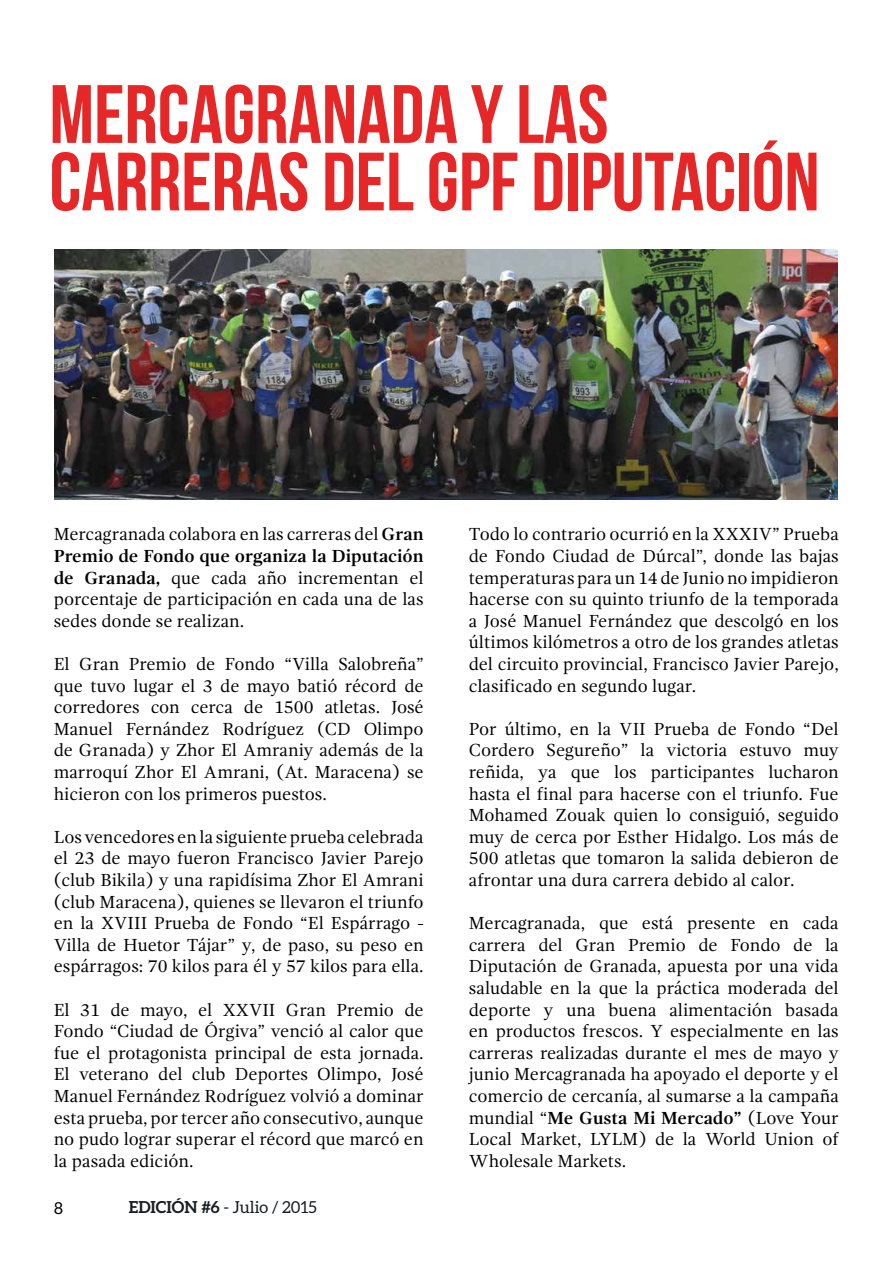
<style>
.page{position:relative;width:893px;height:1263px;background:#fff}
.page>*{position:absolute;margin:0;border:0;box-sizing:border-box;transform-origin:0 0}
.t1{font:82.5px/67.5px "Bebas Neue";color:#e52727}
.t2{font:18px/21.6px "Gandhi Serif";color:#000;text-align:justify}
.t3{font:16.5px "Aleo";color:#161c21}
.t4{font:16.5px "Aleo";color:#000}
.s1{font-weight:700}
</style>
<div class="page">
<img style="left:54px;top:249px;width:783px;height:251px">
<h1 class="t1" style="left:50px;top:80px;width:772px">MERCAGRANADA Y LAS<br>CARRERAS DEL GPF DIPUTACIÓN</h1>
<p class="t2" style="left:54px;top:523px;width:371px">Mercagranada colabora en las carreras del <span class="s1">Gran Premio de Fondo que organiza la Diputación de Granada,</span> que cada año incrementan el porcentaje de participación en cada una de las sedes donde se realizan.</p>
<p class="t2" style="left:54px;top:653px;width:371px">El Gran Premio de Fondo “Villa Salobreña” que tuvo lugar el 3 de mayo batió récord de corredores con cerca de 1500 atletas. José Manuel Fernández Rodríguez (CD Olimpo de Granada) y Zhor El Amraniy además de la marroquí Zhor El Amrani, (At. Maracena) se hicieron con los primeros puestos.</p>
<p class="t2" style="left:54px;top:826px;width:371px">Los vencedores en la siguiente prueba celebrada el 23 de mayo fueron Francisco Javier Parejo (club Bikila) y una rapidísima Zhor El Amrani (club Maracena), quienes se llevaron el triunfo en la XVIII Prueba de Fondo “El Espárrago - Villa de Huetor Tájar” y, de paso, su peso en espárragos: 70 kilos para él y 57 kilos para ella.</p>
<p class="t2" style="left:54px;top:999px;width:371px">El 31 de mayo, el XXVII Gran Premio de Fondo “Ciudad de Órgiva” venció al calor que fue el protagonista principal de esta jornada.<br>El veterano del club Deportes Olimpo, José Manuel Fernández Rodríguez volvió a dominar esta prueba, por tercer año consecutivo, aunque no pudo lograr superar el récord que marcó en la pasada edición.</p>
<p class="t4" style="left:54px;top:1199px;width:10px">8</p>
<p class="t3" style="left:129px;top:1198px;width:189px"><span class="s1">EDICIÓN #6</span> - Julio / 2015</p>
<p class="t2" style="left:469px;top:523px;width:371px">Todo lo contrario ocurrió en la XXXIV” Prueba de Fondo Ciudad de Dúrcal”, donde las bajas temperaturas para un 14 de Junio no impidieron hacerse con su quinto triunfo de la temporada a José Manuel Fernández que descolgó en los últimos kilómetros a otro de los grandes atletas del circuito provincial, Francisco Javier Parejo, clasificado en segundo lugar.</p>
<p class="t2" style="left:469px;top:718px;width:371px">Por último, en la VII Prueba de Fondo “Del Cordero Segureño” la victoria estuvo muy reñida, ya que los participantes lucharon hasta el final para hacerse con el triunfo. Fue Mohamed Zouak quien lo consiguió, seguido muy de cerca por Esther Hidalgo. Los más de 500 atletas que tomaron la salida debieron de afrontar una dura carrera debido al calor.</p>
<p class="t2" style="left:469px;top:912px;width:371px">Mercagranada, que está presente en cada carrera del Gran Premio de Fondo de la Diputación de Granada, apuesta por una vida saludable en la que la práctica moderada del deporte y una buena alimentación basada en productos frescos. Y especialmente en las carreras realizadas durante el mes de mayo y junio Mercagranada ha apoyado el deporte y el comercio de cercanía, al sumarse a la campaña mundial “<span class="s1">Me Gusta Mi Mercado”</span> (Love Your Local Market, LYLM) de la World Union of Wholesale Markets.</p>
</div>
